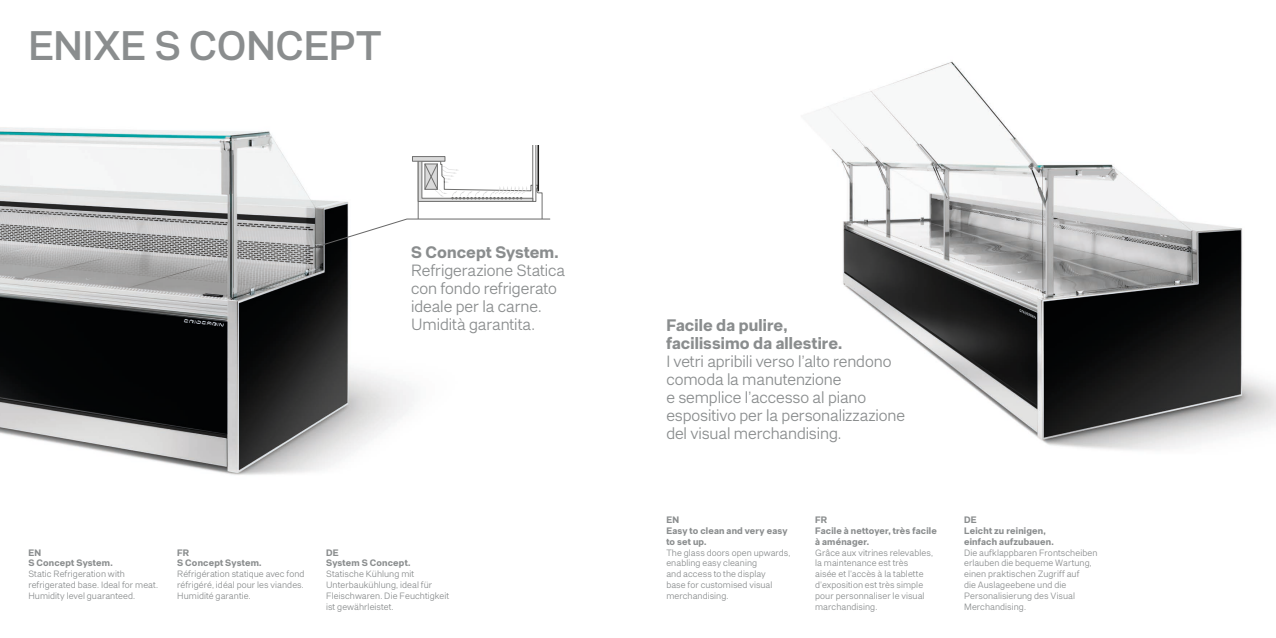
<style>
.page{position:relative;width:1276px;height:638px;background:#fff}
.page>*{position:absolute;margin:0;border:0;box-sizing:border-box;transform-origin:0 0}
.TITOLO_FOLDER_2018{font:500 40px "F37 Neuro";letter-spacing:-.005em;color:#8a8d8e}
.TXT_7_pt_Bianco{font:300 16px/18px "F37 Neuro";letter-spacing:-.005em;color:#8a8d8e}
.TXT_7_pt_Bianco-2{font:600 16px/18px "F37 Neuro";letter-spacing:.005em;color:#8a8d8e}
.TXT_7_pt_Bianco-3{font:300 9px/10.8px "F37 Neuro";letter-spacing:.01em;color:#8a8d8e}
.TXT_7_pt_Bianco-4{font:600 9px "F37 Neuro";letter-spacing:.015em;color:#8a8d8e}
.s1{font-weight:600}
</style>
<div class="page">
<img style="left:0;top:127px;width:414px;height:348px">
<svg style="left:305px;top:145px;width:245px;height:106px"></svg>
<img style="left:816px;top:61px;width:460px;height:389px">
<p class="TITOLO_FOLDER_2018" style="left:28px;top:19px;width:355px">ENIXE S CONCEPT</p>
<p class="TXT_7_pt_Bianco-2" style="left:411px;top:243px;width:149px">S Concept System.</p>
<p class="TXT_7_pt_Bianco" style="left:411px;top:261px;width:156px">Refrigerazione Statica con fondo refrigerato ideale per la carne.<br>Umidità garantita.</p>
<p class="TXT_7_pt_Bianco-4" style="left:28px;top:546px;width:14px">EN</p>
<p class="TXT_7_pt_Bianco-3" style="left:28px;top:557px;width:131px"><span class="s1">S Concept System.<br></span>Static Refrigeration with refrigerated base. Ideal for meat.<br>Humidity level guaranteed.</p>
<p class="TXT_7_pt_Bianco-4" style="left:177px;top:546px;width:14px">FR</p>
<p class="TXT_7_pt_Bianco-3" style="left:177px;top:557px;width:129px"><span class="s1">S Concept System.<br></span>Réfrigération statique avec fond réfrigéré, idéal pour les viandes.<br>Humidité garantie.</p>
<p class="TXT_7_pt_Bianco-4" style="left:326px;top:546px;width:14px">DE</p>
<p class="TXT_7_pt_Bianco-3" style="left:326px;top:557px;width:125px"><span class="s1">System S Concept.<br></span>Statische Kühlung mit<br>Unterbaukühlung, ideal für<br>Fleischwaren. Die Feuchtigkeit ist gewährleistet.</p>
<p class="TXT_7_pt_Bianco-2" style="left:666px;top:316px;width:177px">Facile da pulire, facilissimo da allestire.</p>
<p class="TXT_7_pt_Bianco" style="left:666px;top:352px;width:240px">I vetri apribili verso l’alto rendono comoda la manutenzione<br>e semplice l’accesso al piano espositivo per la personalizzazione del visual merchandising.</p>
<p class="TXT_7_pt_Bianco-4" style="left:666px;top:514px;width:14px">EN</p>
<p class="TXT_7_pt_Bianco-3" style="left:666px;top:525px;width:126px"><span class="s1">Easy to clean and very easy to set up.<br></span>The glass doors open upwards, enabling easy cleaning<br>and access to the display<br>base for customised visual merchandising.</p>
<p class="TXT_7_pt_Bianco-4" style="left:815px;top:514px;width:14px">FR</p>
<p class="TXT_7_pt_Bianco-3" style="left:815px;top:525px;width:123px"><span class="s1">Facile à nettoyer, très facile à aménager.<br></span>Grâce aux vitrines relevables, la maintenance est très<br>aisée et l’accès à la tablette d’exposition est très simple pour personnaliser le visual marchandising.</p>
<p class="TXT_7_pt_Bianco-4" style="left:964px;top:514px;width:14px">DE</p>
<p class="TXT_7_pt_Bianco-3" style="left:964px;top:525px;width:135px"><span class="s1">Leicht zu reinigen,<br>einfach aufzubauen.<br></span>Die aufklappbaren Frontscheiben erlauben die bequeme Wartung, einen praktischen Zugriff auf<br>die Auslageebene und die<br>Personalisierung des Visual<br>Merchandising.</p>
</div>
